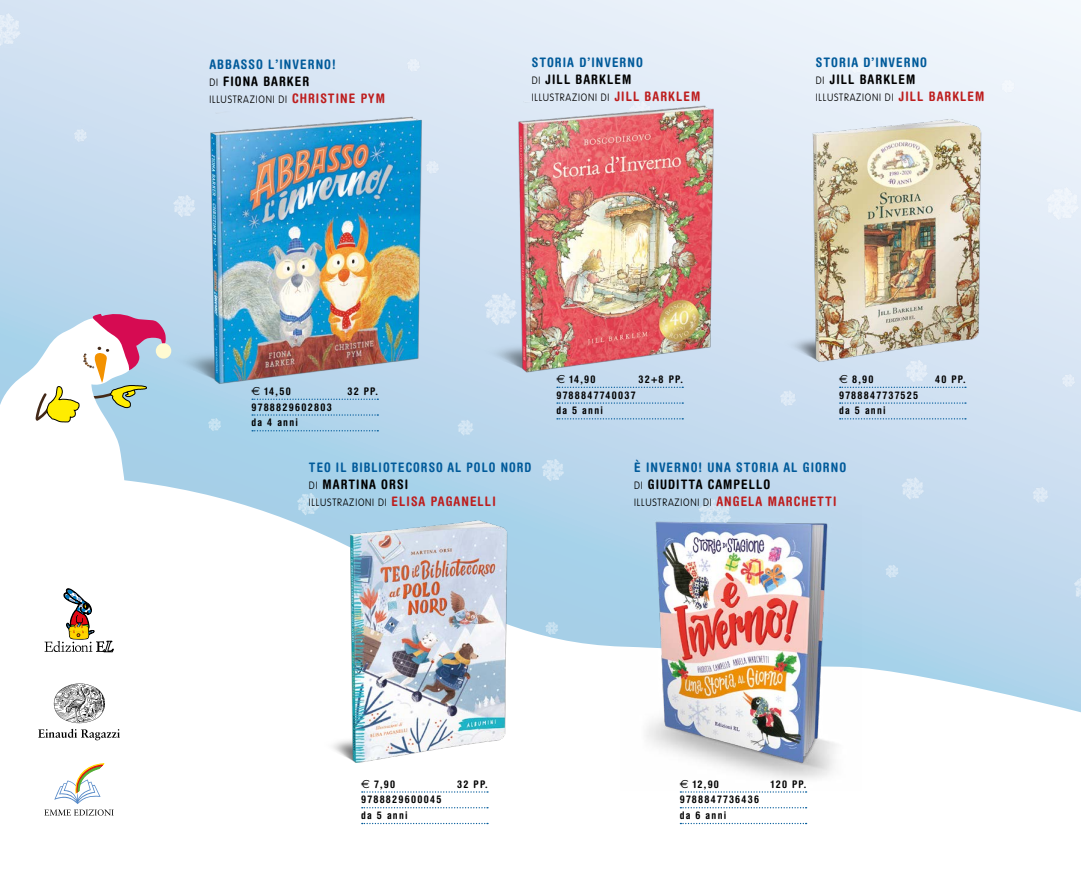
<style>
.page{position:relative;width:1081px;height:876px;background:#fff}
.page>*{position:absolute;margin:0;border:0;box-sizing:border-box;transform-origin:0 0}
.t1{font:700 condensed 13.12px/16.8px "Helvetica Rounded";letter-spacing:.08em;color:#005a9a}
.t2{font:700 condensed 10.5px/15.8px "Helvetica Rounded";letter-spacing:.12em;color:#000}
.t3{font:100 10.5px "VAG Rounded";letter-spacing:.08em;color:#000;scale:.9 1}
.s1{font-family:"VAG Rounded";font-weight:100;font-stretch:normal;font-size:10.5px;color:#000}
.s2{color:#000}
.s3{font-family:"Helvetica Rounded";font-weight:700;font-stretch:condensed;font-size:13.12px;color:#bd1d1d}
.s4{font-family:"Euro Sans";font-weight:400;font-stretch:normal;font-size:11.75px}
</style>
<div class="page">
<img style="left:0;top:0;width:1081px;height:466px">
<svg style="left:44px;top:466px;width:1037px;height:359px"></svg>
<svg style="left:45px;top:588px;width:69px;height:64px"></svg>
<img style="left:50px;top:681px;width:58px;height:43px">
<svg style="left:38px;top:728px;width:82px;height:12px"></svg>
<svg style="left:54px;top:763px;width:50px;height:40px"></svg>
<svg style="left:44px;top:809px;width:70px;height:6px"></svg>
<svg style="left:0;top:313px;width:166px;height:192px"></svg>
<img style="left:620px;top:505px;width:241px;height:284px">
<svg style="left:680px;top:791px;width:126px;height:1px"></svg>
<svg style="left:680px;top:806px;width:126px;height:2px"></svg>
<svg style="left:680px;top:822px;width:126px;height:1px"></svg>
<img style="left:773px;top:100px;width:245px;height:284px">
<svg style="left:840px;top:386px;width:126px;height:2px"></svg>
<svg style="left:840px;top:402px;width:126px;height:1px"></svg>
<svg style="left:840px;top:418px;width:126px;height:1px"></svg>
<img style="left:471px;top:100px;width:300px;height:284px">
<svg style="left:557px;top:386px;width:126px;height:2px"></svg>
<svg style="left:557px;top:402px;width:126px;height:1px"></svg>
<svg style="left:557px;top:418px;width:126px;height:1px"></svg>
<img style="left:309px;top:503px;width:248px;height:284px">
<svg style="left:362px;top:791px;width:126px;height:1px"></svg>
<svg style="left:362px;top:806px;width:126px;height:2px"></svg>
<svg style="left:362px;top:822px;width:126px;height:1px"></svg>
<img style="left:156px;top:57px;width:315px;height:415px">
<svg style="left:252px;top:398px;width:126px;height:2px"></svg>
<svg style="left:252px;top:414px;width:126px;height:1px"></svg>
<svg style="left:252px;top:430px;width:126px;height:1px"></svg>
<p class="t1" style="left:209px;top:56px;width:128px">ABBASSO L’INVERNO!<br><span class="s1">DI</span> <span class="s2">FIONA BARKER</span></p>
<p class="t3" style="left:209px;top:93px;width:196px">ILLUSTRAZIONI DI <span class="s3">CHRISTINE PYM</span></p>
<p class="t2" style="left:251px;top:383px;width:41px"><span class="s4">€</span> 14,50</p>
<p class="t2" style="left:347px;top:383px;width:32px">32 PP.</p>
<p class="t2" style="left:251px;top:398px;width:82px">9788829602803 da 4 anni</p>
<p class="t1" style="left:532px;top:54px;width:113px">STORIA D’INVERNO<br><span class="s1">DI</span> <span class="s2">JILL BARKLEM</span></p>
<p class="t3" style="left:532px;top:91px;width:189px">ILLUSTRAZIONI DI <span class="s3">JILL BARKLEM</span></p>
<p class="t2" style="left:556px;top:371px;width:41px"><span class="s4">€</span> 14,90</p>
<p class="t2" style="left:638px;top:371px;width:46px">32+8 PP.</p>
<p class="t2" style="left:556px;top:387px;width:81px">9788847740037 da 5 anni</p>
<p class="t1" style="left:816px;top:54px;width:113px">STORIA D’INVERNO<br><span class="s1">DI</span> <span class="s2">JILL BARKLEM</span></p>
<p class="t3" style="left:816px;top:91px;width:189px">ILLUSTRAZIONI DI <span class="s3">JILL BARKLEM</span></p>
<p class="t2" style="left:839px;top:371px;width:36px"><span class="s4">€</span> 8,90</p>
<p class="t2" style="left:935px;top:371px;width:32px">40 PP.</p>
<p class="t2" style="left:839px;top:387px;width:81px">9788847737525 da 5 anni</p>
<p class="t1" style="left:309px;top:458px;width:224px">TEO IL BIBLIOTECORSO AL POLO NORD<br><span class="s1">DI</span> <span class="s2">MARTINA ORSI</span></p>
<p class="t3" style="left:309px;top:495px;width:209px">ILLUSTRAZIONI DI <span class="s3">ELISA PAGANELLI</span></p>
<p class="t1" style="left:634px;top:458px;width:213px">È INVERNO! UNA STORIA AL GIORNO<br><span class="s1">DI</span> <span class="s2">GIUDITTA CAMPELLO</span></p>
<p class="t3" style="left:634px;top:495px;width:226px">ILLUSTRAZIONI DI <span class="s3">ANGELA MARCHETTI</span></p>
<p class="t2" style="left:361px;top:775px;width:36px"><span class="s4">€</span> 7,90</p>
<p class="t2" style="left:457px;top:775px;width:32px">32 PP.</p>
<p class="t2" style="left:361px;top:791px;width:82px">9788829600045 da 5 anni</p>
<p class="t2" style="left:680px;top:775px;width:41px"><span class="s4">€</span> 12,90</p>
<p class="t2" style="left:771px;top:775px;width:37px">120 PP.</p>
<p class="t2" style="left:680px;top:791px;width:81px">9788847736436 da 6 anni</p>
</div>
